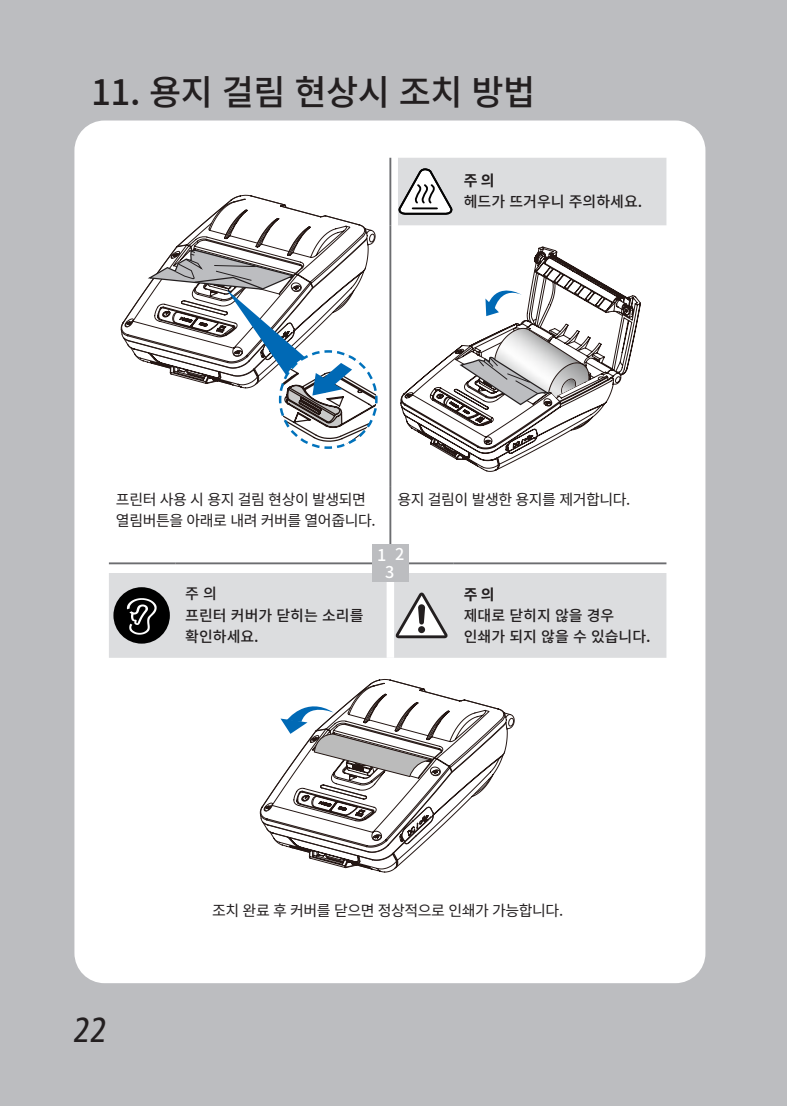
<style>
.page{position:relative;width:787px;height:1106px;background:#fff}
.page>*{position:absolute;margin:0;border:0;box-sizing:border-box;transform-origin:0 0}
.t1{font:500 35px "Noto Sans CJ Kkr";letter-spacing:-.015em;color:#231f20}
.t2{font:condensed 35px "Frutiger";color:#231f20}
.t3{font:500 16.25px/17.5px "Noto Sans CJ Kkr";color:#fff;text-align:center}
.t4{font:15px/21px "Noto Sans CJ Kkr";letter-spacing:-.03em;color:#231f20}
.t5{font:500 15px/21px "Noto Sans CJ Kkr";color:#231f20}
.t6{font:700 15px "Noto Sans CJ Kkr";color:#231f20}
</style>
<div class="page">
<div style="left:0;top:0;width:765px;height:1106px;background:#bcbdc0"></div>
<div style="left:74px;top:120px;width:631px;height:863px;background:#fff;border-radius:30px"></div>
<div style="left:765px;top:0;width:22px;height:1106px;background:#bcbdc0"></div>
<svg style="left:109px;top:158px;width:557px;height:500px"></svg>
<hr style="left:389px;top:225px;width:2px;height:261px;background:#6c6d70">
<hr style="left:389px;top:486px;width:2px;height:76px;background:#6c6d70">
<hr style="left:109px;top:562px;width:66px;height:2px;background:#6c6d70">
<hr style="left:175px;top:562px;width:215px;height:2px;background:#6c6d70">
<hr style="left:398px;top:562px;width:56px;height:2px;background:#6c6d70">
<hr style="left:454px;top:562px;width:212px;height:2px;background:#6c6d70">
<hr style="left:389px;top:158px;width:2px;height:67px;background:#6c6d70">
<div style="left:386px;top:573px;width:8px;height:85px;background:#fff"></div>
<svg style="left:120px;top:194px;width:252px;height:191px"></svg>
<svg style="left:230px;top:199px;width:96px;height:18px"></svg>
<svg style="left:125px;top:249px;width:254px;height:201px"></svg>
<svg style="left:398px;top:165px;width:55px;height:51px"></svg>
<svg style="left:400px;top:246px;width:241px;height:226px"></svg>
<svg style="left:459px;top:328px;width:130px;height:78px"></svg>
<div style="left:113px;top:587px;width:57px;height:56px;background:#000;border-radius:50%"></div>
<svg style="left:127px;top:598px;width:30px;height:36px"></svg>
<svg style="left:395px;top:592px;width:53px;height:46px"></svg>
<svg style="left:259px;top:679px;width:252px;height:190px"></svg>
<svg style="left:264px;top:683px;width:201px;height:179px"></svg>
<div style="left:372px;top:544px;width:36px;height:37px;background:#bcbdc0"></div>
<h1 class="t1" style="left:91px;top:73px;width:446px">11. 용지 걸림 현상시 조치 방법</h1>
<p class="t6" style="left:464px;top:172px;width:32px">주 의</p>
<p class="t5" style="left:464px;top:191px;width:180px">헤드가 뜨거우니 주의하세요.</p>
<p class="t4" style="left:116px;top:489px;width:261px">프린터 사용 시 용지 걸림 현상이 발생되면 열림버튼을 아래로 내려 커버를 열어줍니다.</p>
<p class="t4" style="left:397px;top:489px;width:234px">용지 걸림이 발생한 용지를 제거합니다.</p>
<p class="t3" style="left:377px;top:546px;width:29px">1 2<br>3</p>
<p class="t5" style="left:185px;top:584px;width:180px">주 의<br>프린터 커버가 닫히는 소리를 확인하세요.</p>
<p class="t6" style="left:464px;top:585px;width:32px">주 의</p>
<p class="t5" style="left:464px;top:605px;width:188px">제대로 닫히지 않을 경우 인쇄가 되지 않을 수 있습니다.</p>
<h1 class="t2" style="left:73px;top:1009px;width:39px">22</h1>
<p class="t4" style="left:212px;top:900px;width:352px">조치 완료 후 커버를 닫으면 정상적으로 인쇄가 가능합니다.</p>
</div>
